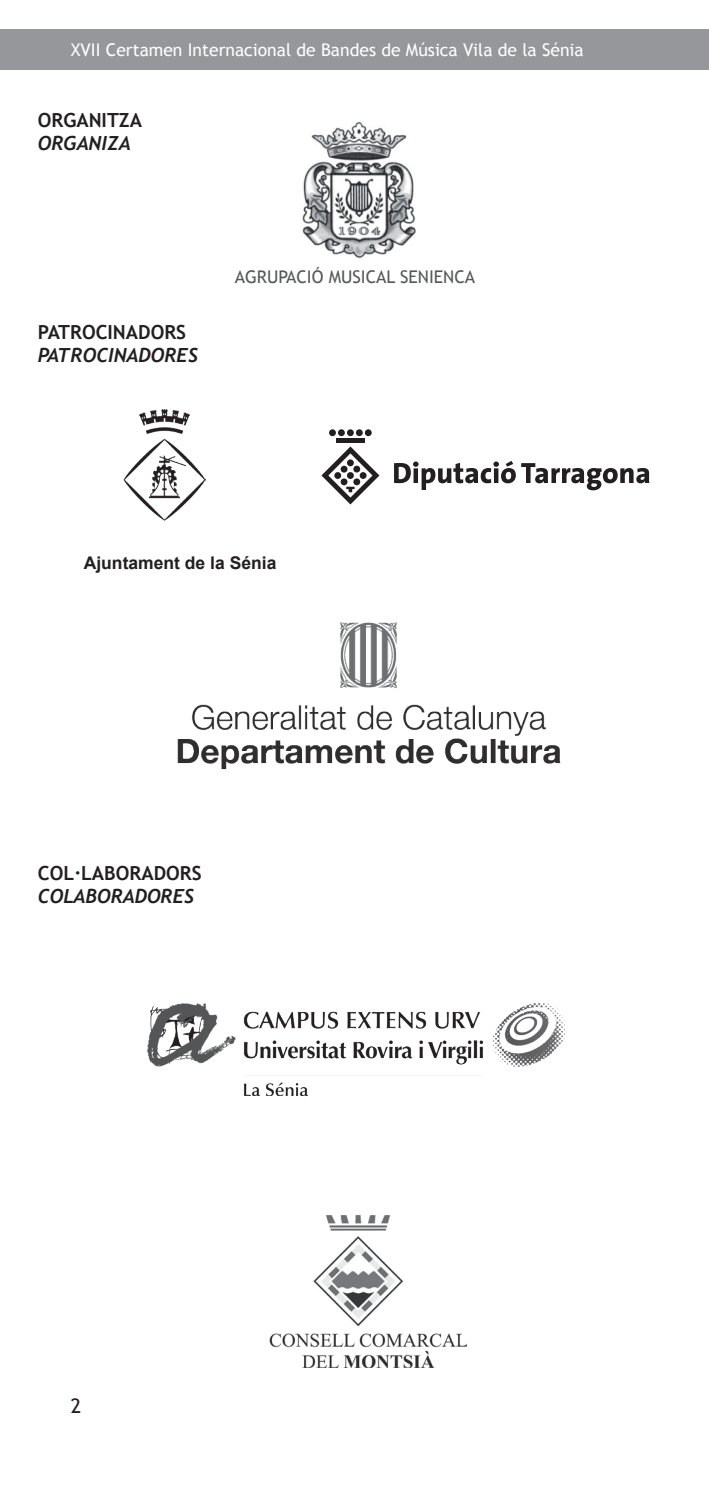
<style>
.page{position:relative;width:709px;height:1489px;background:#fff}
.page>*{position:absolute;margin:0;border:0;box-sizing:border-box;transform-origin:0 0}
.t1{font:20px "Trebuchet MS";color:#231f20}
.t2{font:700 19.5px "Trebuchet MS";color:#231f20}
.t3{font:italic 700 19.5px "Trebuchet";color:#231f20}
.t4{font:17.5px "Trebuchet MS";color:#fff}
.t5{font:17.5px "Trebuchet MS";color:#57585a}
.t6{font:700 17.5px "Arial";color:#231f20}
</style>
<div class="page">
<div style="left:0;top:30px;width:709px;height:40px;background:#95979a"></div>
<img style="left:177px;top:622px;width:384px;height:148px">
<img style="left:269px;top:1215px;width:197px;height:151px">
<div style="left:336px;top:438px;width:29px;height:5px;background:#231f20"></div>
<div style="left:347px;top:429px;width:7px;height:7px;background:#231f20;border-radius:50%"></div>
<div style="left:356px;top:429px;width:7px;height:7px;background:#231f20;border-radius:50%"></div>
<div style="left:365px;top:429px;width:7px;height:7px;background:#231f20;border-radius:50%"></div>
<div style="left:338px;top:429px;width:7px;height:7px;background:#231f20;border-radius:50%"></div>
<div style="left:329px;top:429px;width:7px;height:7px;background:#231f20;border-radius:50%"></div>
<svg style="left:321px;top:446px;width:58px;height:58px"></svg>
<svg style="left:394px;top:461px;width:255px;height:29px"></svg>
<img style="left:147px;top:1003px;width:418px;height:92px">
<img style="left:302px;top:122px;width:114px;height:136px">
<img style="left:124px;top:410px;width:82px;height:111px">
<p class="t4" style="left:71px;top:40px;width:514px">XVII Certamen Internacional de Bandes de Música Vila de la Sénia</p>
<p class="t2" style="left:38px;top:107px;width:106px">ORGANITZA</p>
<p class="t3" style="left:38px;top:131px;width:94px">ORGANIZA</p>
<p class="t2" style="left:38px;top:319px;width:150px">PATROCINADORS</p>
<p class="t3" style="left:38px;top:343px;width:161px">PATROCINADORES</p>
<p class="t5" style="left:235px;top:266px;width:242px">AGRUPACIÓ MUSICAL SENIENCA</p>
<p class="t6" style="left:84px;top:551px;width:194px">Ajuntament de la Sénia</p>
<p class="t2" style="left:38px;top:860px;width:165px">COL·LABORADORS</p>
<p class="t3" style="left:38px;top:884px;width:158px">COLABORADORES</p>
<p class="t1" style="left:71px;top:1394px;width:12px">2</p>
</div>
